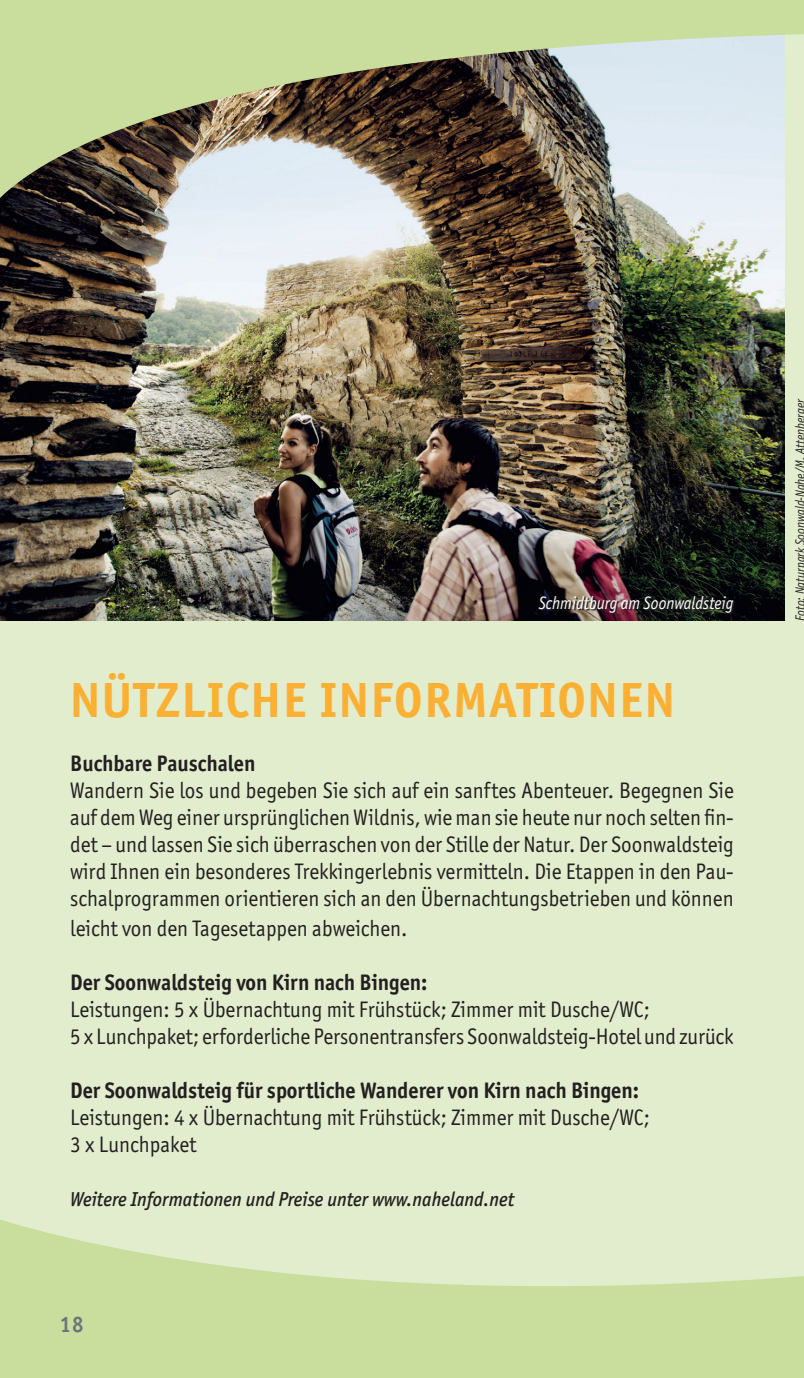
<style>
.page{position:relative;width:804px;height:1378px;background:#e2edce}
.page>*{position:absolute;margin:0;border:0;box-sizing:border-box;transform-origin:0 0}
.t1{font:700 49.5px "Officina Sans ITC Std";letter-spacing:.03em;color:#fbb033}
.t2{font:22.5px/27px "Officina Sans ITC Std";color:#231f20;scale:.94 1}
.t3{font:700 22.5px "Officina Sans ITC Std";color:#231f20;scale:.94 1}
.t4{font:700 22.5px "Officina Sans ITC Std";color:#6a757b;scale:.9 1}
.t5{font:italic 500 20.25px "Officina Sans ITC Std";color:#231f20;scale:.94 1}
.t6{font:italic 18px "Officina Sans ITC Std";color:#fff;scale:.9 1}
.t7{font:italic 13.5px "Officina Sans ITC Std";color:#231f20;scale:.9 1}
</style>
<div class="page">
<img style="left:0;top:270px;width:784px;height:351px">
<img style="left:539px;top:596px;width:196px;height:18px">
<svg style="left:0;top:1219px;width:804px;height:159px;fill:#c9de9d"></svg>
<img style="left:0;top:0;width:804px;height:270px">
<p class="t6" style="left:538px;top:593px;width:218px">Schmidtburg am Soonwaldsteig</p>
<h1 class="t1" style="left:70px;top:670px;width:606px">NÜTZLICHE INFORMATIONEN</h1>
<p class="t3" style="left:70px;top:750px;width:198px">Buchbare Pauschalen</p>
<p class="t2" style="left:70px;top:777px;width:707px;text-align:justify">Wandern Sie los und begeben Sie sich auf ein sanftes Abenteuer. Begegnen Sie auf dem Weg einer ursprünglichen Wildnis, wie man sie heute nur noch selten fin&shy;det – und lassen Sie sich überraschen von der Stille der Natur. Der Soonwaldsteig wird Ihnen ein besonderes Trekkingerlebnis vermitteln. Die Etappen in den Pau&shy;schalprogrammen orientieren sich an den Übernachtungsbetrieben und können</p>
<p class="t2" style="left:70px;top:914px;width:360px">leicht von den Tagesetappen abweichen.</p>
<p class="t3" style="left:70px;top:968px;width:381px">Der Soonwaldsteig von Kirn nach Bingen:</p>
<p class="t2" style="left:70px;top:995px;width:707px">Leistungen: 5 x Übernachtung mit Frühstück; Zimmer mit Dusche/WC;<br>5 x Lunchpaket; erforderliche Personentransfers Soonwaldsteig-Hotel und zurück</p>
<p class="t3" style="left:70px;top:1076px;width:606px">Der Soonwaldsteig für sportliche Wanderer von Kirn nach Bingen:</p>
<p class="t2" style="left:70px;top:1103px;width:618px">Leistungen: 4 x Übernachtung mit Frühstück; Zimmer mit Dusche/WC;<br>3 x Lunchpaket</p>
<p class="t5" style="left:70px;top:1187px;width:474px">Weitere Informationen und Preise unter www.naheland.net</p>
<p class="t4" style="left:60px;top:1310px;width:27px">18</p>
<p class="t7" style="left:792px;top:621px;width:249px;rotate:-90deg">Foto: Naturpark Soonwald-Nahe/M Attenberger</p>
</div>
